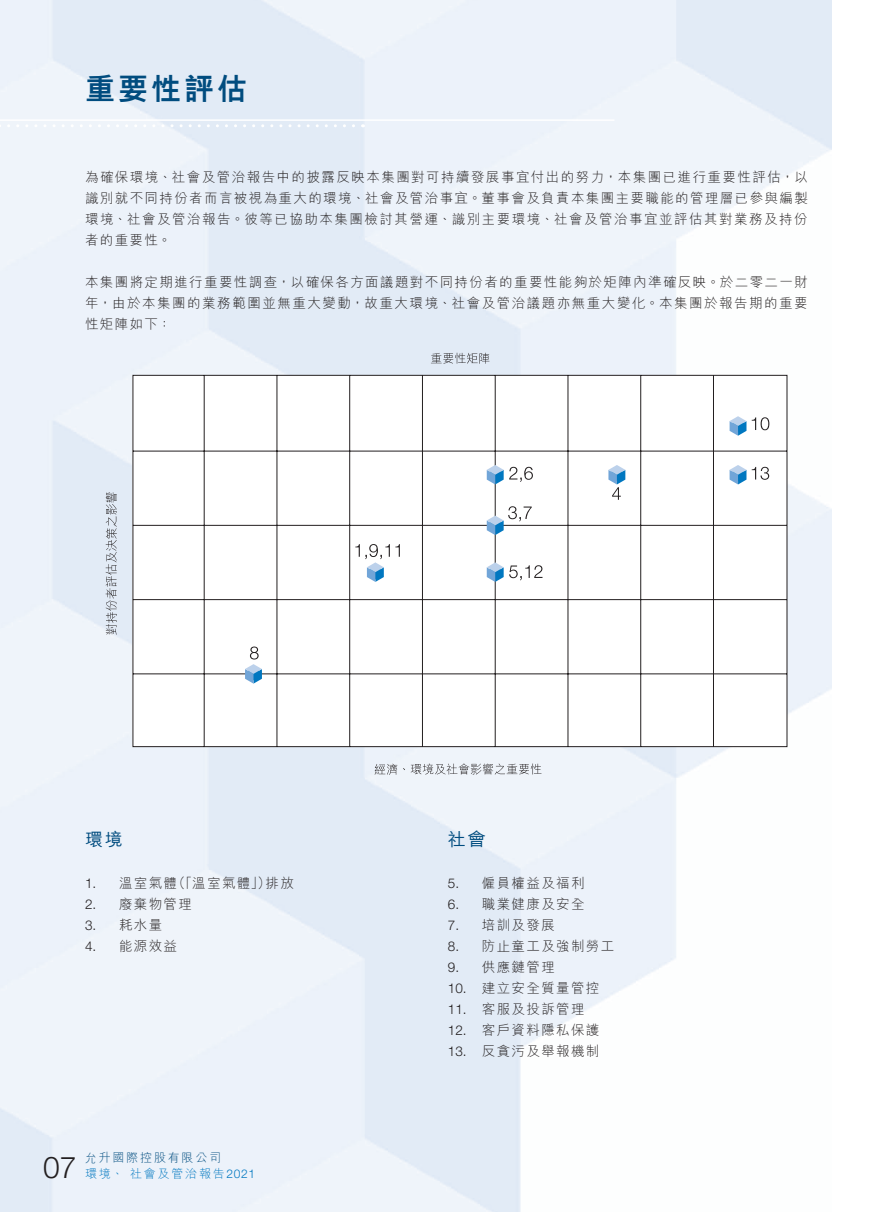
<style>
.page{position:relative;width:893px;height:1212px;background:#fff}
.page>*{position:absolute;margin:0;border:0;box-sizing:border-box;transform-origin:0 0}
.t1{font:800 30px "M Hei HK";letter-spacing:.1em;color:#004c7f}
.t2{font:300 30px "Helvetica Neue LT Std";color:#231f20}
.t3{font:500 18px "M Hei HK";color:#004c7f}
.t4{font:300 13.5px/21px "M Hei HK";letter-spacing:.1em;color:#231f20;text-align:justify}
.t5{font:300 13.5px "Helvetica Neue LT Std";color:#231f20}
.t6{font:300 12px/16.5px "M Hei HK";letter-spacing:.15em;color:#004c7f}
.t7{font:300 12px "M Hei HK";color:#0077c0}
.s1{color:#0077c0}
.s2{font-family:"Helvetica Neue LT Std";color:#0077c0}
</style>
<div class="page">
<svg style="left:0;top:124px;width:354px;height:3px"></svg>
<svg style="left:132px;top:375px;width:655px;height:372px"></svg>
<svg style="left:752px;top:417px;width:17px;height:13px"></svg>
<svg style="left:752px;top:467px;width:17px;height:13px"></svg>
<svg style="left:487px;top:562px;width:55px;height:20px"></svg>
<svg style="left:487px;top:506px;width:45px;height:29px"></svg>
<svg style="left:487px;top:465px;width:46px;height:19px"></svg>
<svg style="left:608px;top:465px;width:17px;height:35px"></svg>
<svg style="left:730px;top:416px;width:16px;height:20px"></svg>
<svg style="left:730px;top:465px;width:16px;height:19px"></svg>
<svg style="left:355px;top:544px;width:45px;height:38px"></svg>
<svg style="left:245px;top:646px;width:17px;height:38px"></svg>
<svg style="left:431px;top:353px;width:58px;height:11px"></svg>
<svg style="left:375px;top:764px;width:22px;height:11px"></svg>
<svg style="left:411px;top:763px;width:130px;height:11px"></svg>
<svg style="left:106px;top:492px;width:11px;height:143px;background:#bec4cd"></svg>
<h1 class="t1" style="left:85px;top:74px;width:163px">重要性評估</h1>
<p class="t4" style="left:85px;top:166px;width:724px">為確保環境、社會及管治報告中的披露反映本集團對可持續發展事宜付出的努力，本集團已進行重要性評估，以識別就不同持份者而言被視為重大的環境、社會及管治事宜。董事會及負責本集團主要職能的管理層已參與編製環境、社會及管治報告。彼等已協助本集團檢討其營運、識別主要環境、社會及管治事宜並評估其對業務及持份者的重要性。</p>
<p class="t4" style="left:85px;top:272px;width:724px">本集團將定期進行重要性調查，以確保各方面議題對不同持份者的重要性能夠於矩陣內準確反映。於二零二一財年，由於本集團的業務範圍並無重大變動，故重大環境、社會及管治議題亦無重大變化。本集團於報告期的重要性矩陣如下：</p>
<h2 class="t3" style="left:85px;top:826px;width:39px">環境</h2>
<p class="t5" style="left:85px;top:875px;width:13px">1.</p>
<p class="t4" style="left:172px;top:872px;width:100px">（「溫室氣體」）</p>
<p class="t4" style="left:119px;top:872px;width:60px">溫室氣體</p>
<p class="t4" style="left:266px;top:872px;width:30px">排放</p>
<p class="t5" style="left:85px;top:896px;width:13px">2.</p>
<p class="t4" style="left:119px;top:893px;width:74px">廢棄物管理</p>
<p class="t5" style="left:85px;top:917px;width:13px">3.</p>
<p class="t4" style="left:119px;top:914px;width:45px">耗水量</p>
<p class="t5" style="left:85px;top:938px;width:13px">4.</p>
<p class="t4" style="left:119px;top:935px;width:60px">能源效益</p>
<h1 class="t2" style="left:43px;top:1149px;width:35px">07</h1>
<p class="t6" style="left:130px;top:1149px;width:127px;text-indent:-45px">允升國際控股有限公司<br><span class="s1">社會及管治報告</span><span class="s2">2021</span></p>
<p class="t7" style="left:85px;top:1167px;width:40px">環境、</p>
<h2 class="t3" style="left:448px;top:827px;width:39px">社會</h2>
<p class="t4" style="left:482px;top:873px;width:104px">僱員權益及福利</p>
<p class="t5" style="left:448px;top:875px;width:13px">5.</p>
<p class="t5" style="left:448px;top:896px;width:13px">6.</p>
<p class="t4" style="left:482px;top:894px;width:104px">職業健康及安全</p>
<p class="t5" style="left:448px;top:917px;width:13px">7.</p>
<p class="t4" style="left:482px;top:915px;width:74px">培訓及發展</p>
<p class="t5" style="left:448px;top:938px;width:13px">8.</p>
<p class="t4" style="left:482px;top:936px;width:134px">防止童工及強制勞工</p>
<p class="t5" style="left:448px;top:959px;width:13px">9.</p>
<p class="t4" style="left:482px;top:957px;width:74px">供應鏈管理</p>
<p class="t5" style="left:448px;top:980px;width:20px">10.</p>
<p class="t4" style="left:482px;top:978px;width:119px">建立安全質量管控</p>
<p class="t5" style="left:448px;top:1001px;width:20px">11.</p>
<p class="t4" style="left:482px;top:999px;width:104px">客服及投訴管理</p>
<p class="t5" style="left:448px;top:1022px;width:20px">12.</p>
<p class="t4" style="left:482px;top:1020px;width:119px">客戶資料隱私保護</p>
<p class="t5" style="left:448px;top:1043px;width:20px">13.</p>
<p class="t4" style="left:482px;top:1041px;width:119px">反貪污及舉報機制</p>
</div>
